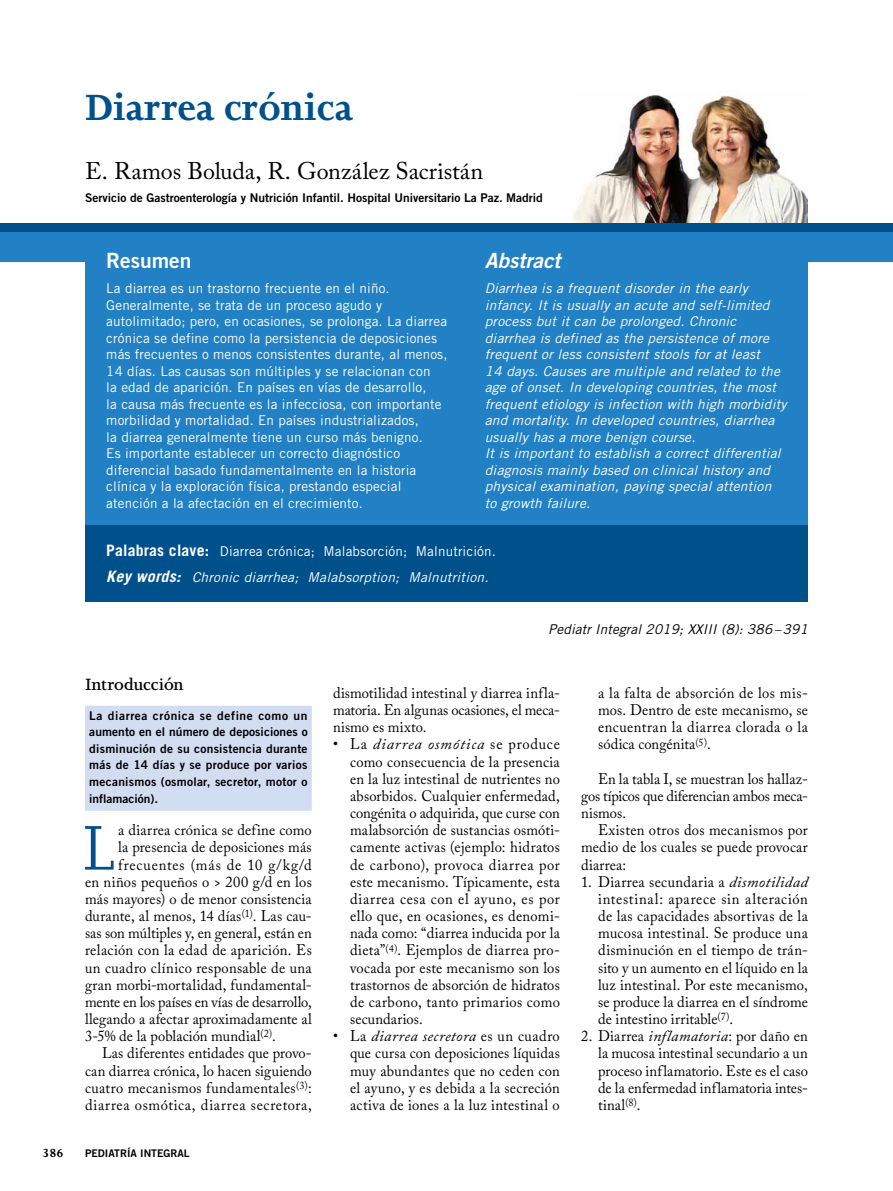
<style>
.page{position:relative;width:893px;height:1191px;background:#fff}
.page>*{position:absolute;margin:0;border:0;box-sizing:border-box;transform-origin:0 0}
.t1{font:72.6px "Joanna MT Std";color:#00508c;scale:.95 1}
.t2{font:700 42px "Joanna MT Std";color:#00508c}
.t3{font:24px "Adobe Caslon Pro";color:#000}
.t4{font:italic 21px "Trade Gothic Bold Two";color:#fff}
.t5{font:21px "Trade Gothic Bold Two";color:#fff}
.t6{font:600 18.75px "Joanna MT Std";letter-spacing:-.015em;color:#000}
.t7{font:15.3px/17.1px "Adobe Caslon Pro";letter-spacing:.01em;color:#000;text-align:justify;scale:.95 1}
.t8{font:15.3px "Adobe Caslon Pro";letter-spacing:-.01em;color:#000;scale:.95 1}
.t9{font:15.3px "Adobe Caslon Pro";letter-spacing:.045em;color:#000;scale:.95 1}
.t10{font:15.3px "Adobe Caslon Pro";letter-spacing:.055em;color:#000;scale:.95 1}
.t11{font:italic 13.5px/16.5px "Trade Gothic";letter-spacing:.015em;color:#fff}
.t12{font:13.5px/16.5px "Trade Gothic";letter-spacing:.01em;color:#fff}
.t13{font:italic 13.5px "Trade Gothic";letter-spacing:.01em;color:#000}
.t14{font:700 13.5px "Joanna MT Std";color:#000}
.t15{font:12px/16.5px "Trade Gothic Bold Two";color:#000;text-align:justify}
.t16{font:10.5px "Trade Gothic Bold Two";color:#000}
.s1{font-weight:700;font-style:normal;font-size:15.75px}
.s2{font-style:normal}
.s3{font-weight:700;font-size:15.75px}
.s4{font-style:italic}
</style>
<div class="page">
<img style="left:573px;top:90px;width:235px;height:133px">
<div style="left:85px;top:705px;width:227px;height:105px;background:#d3ddf2"></div>
<div style="left:85px;top:232px;width:723px;height:300px;background:#2281c4"></div>
<div style="left:0;top:232px;width:88px;height:30px;background:#2281c4"></div>
<div style="left:784px;top:232px;width:109px;height:30px;background:#2281c4"></div>
<div style="left:0;top:223px;width:893px;height:9px;background:#00508c"></div>
<div style="left:85px;top:525px;width:723px;height:76px;background:#00508c"></div>
<h2 class="t2" style="left:85px;top:85px;width:270px">Diarrea crónica</h2>
<h3 class="t3" style="left:85px;top:156px;width:400px">E. Ramos Boluda, R. González Sacristán</h3>
<p class="t15" style="left:85px;top:189px;width:459px">Servicio de Gastroenterología y Nutrición Infantil. Hospital Universitario La Paz. Madrid</p>
<h3 class="t4" style="left:485px;top:247px;width:77px">Abstract</h3>
<p class="t11" style="left:485px;top:280px;width:303px">Diarrhea is a frequent disorder in the early infancy. It is usually an acute and self-limited process but it can be prolonged. Chronic diarrhea is defined as the persistence of more frequent or less consistent stools for at least<br>14 days. Causes are multiple and related to the age of onset. In developing countries, the most frequent etiology is infection with high morbidity and mortality. In developed countries, diarrhea usually has a more benign course.<br>It is important to establish a correct differential diagnosis mainly based on clinical history and physical examination, paying special attention<br>to growth failure.</p>
<p class="t11" style="left:106px;top:537px;width:391px;line-height:26.5px"><span class="s1">Palabras clave:</span> <span class="s2">Diarrea crónica; Malabsorción; Malnutrición.<br></span><span class="s3">Key words:</span> Chronic diarrhea; Malabsorption; Malnutrition.</p>
<p class="t13" style="left:548px;top:620px;width:261px">Pediatr Integral 2019; XXIII (8): 386–391</p>
<h3 class="t5" style="left:106px;top:247px;width:87px">Resumen</h3>
<p class="t12" style="left:106px;top:280px;width:343px">La diarrea es un trastorno frecuente en el niño.<br>Generalmente, se trata de un proceso agudo y autolimitado; pero, en ocasiones, se prolonga. La diarrea crónica se define como la persistencia de deposiciones más frecuentes o menos consistentes durante, al menos, 14 días. Las causas son múltiples y se relacionan con<br>la edad de aparición. En países en vías de desarrollo,<br>la causa más frecuente es la infecciosa, con importante morbilidad y mortalidad. En países industrializados,<br>la diarrea generalmente tiene un curso más benigno.<br>Es importante establecer un correcto diagnóstico diferencial basado fundamentalmente en la historia clínica y la exploración física, prestando especial atención a la afectación en el crecimiento.</p>
<p class="t6" style="left:85px;top:674px;width:100px">Introducción</p>
<p class="t15" style="left:89px;top:707px;width:220px">La diarrea crónica se define como un aumento en el número de deposiciones o disminución de su consistencia durante más de 14 días y se produce por varios mecanismos (osmolar, secretor, motor o inflamación).</p>
<h1 class="t1" style="left:83px;top:809px;width:35px">L</h1>
<p class="t7" style="left:118px;top:821px;width:205px">a diarrea crónica se define como</p>
<p class="t7" style="left:118px;top:838px;width:205px">la presencia de deposiciones más</p>
<p class="t10" style="left:118px;top:855px;width:205px">frecuentes (más de 10 g/kg/d</p>
<p class="t7" style="left:85px;top:873px;width:240px">en niños pequeños o &gt; 200 g/d en los</p>
<p class="t7" style="left:85px;top:890px;width:240px">más mayores) o de menor consistencia</p>
<p class="t7" style="left:85px;top:907px;width:240px">durante, al menos, 14 días<sup>(1)</sup>. Las cau-</p>
<p class="t7" style="left:85px;top:924px;width:240px">sas son múltiples y, en general, están en</p>
<p class="t7" style="left:85px;top:941px;width:240px">relación con la edad de aparición. Es</p>
<p class="t7" style="left:85px;top:958px;width:240px">un cuadro clínico responsable de una</p>
<p class="t7" style="left:85px;top:976px;width:240px">gran morbi-mortalidad, fundamental-</p>
<p class="t8" style="left:85px;top:992px;width:240px">mente en los países en vías de desarrollo,</p>
<p class="t7" style="left:85px;top:1010px;width:240px">llegando a afectar aproximadamente al</p>
<p class="t7" style="left:85px;top:1027px;width:202px">3-5% de la población mundial<sup>(2)</sup>.</p>
<p class="t7" style="left:102px;top:1044px;width:222px">Las diferentes entidades que provo-</p>
<p class="t7" style="left:85px;top:1061px;width:240px">can diarrea crónica, lo hacen siguiendo</p>
<p class="t7" style="left:85px;top:1079px;width:240px">cuatro mecanismos fundamentales<sup>(3)</sup>:</p>
<p class="t9" style="left:85px;top:1095px;width:240px">diarrea osmótica, diarrea secretora,</p>
<p class="t14" style="left:42px;top:1145px;width:23px">386</p>
<p class="t16" style="left:85px;top:1146px;width:106px">PEDIATRÍA INTEGRAL</p>
<p class="t7" style="left:333px;top:684px;width:240px">dismotilidad intestinal y diarrea infla&shy;matoria. En algunas ocasiones, el meca&shy;nismo es mixto.</p>
<p class="t7" style="left:350px;top:735px;width:222px;text-indent:-17px">• La <span class="s4">diarrea osmótica</span> se produce como consecuencia de la presencia en la luz intestinal de nutrientes no absorbidos. Cualquier enfermedad, congénita o adquirida, que curse con malabsorción de sustancias osmóti&shy;camente activas (ejemplo: hidratos de carbono), provoca diarrea por este mecanismo. Típicamente, esta diarrea cesa con el ayuno, es por ello que, en ocasiones, es denomi&shy;nada como: “diarrea inducida por la dieta”<sup>(4)</sup>. Ejemplos de diarrea pro&shy;vocada por este mecanismo son los trastornos de absorción de hidratos de carbono, tanto primarios como secundarios.</p>
<p class="t7" style="left:350px;top:1027px;width:222px;text-indent:-17px">• La <span class="s4">diarrea secretora</span> es un cuadro que cursa con deposiciones líquidas muy abundantes que no ceden con el ayuno, y es debida a la secreción activa de iones a la luz intestinal o</p>
<p class="t7" style="left:598px;top:684px;width:222px">a la falta de absorción de los mis&shy;mos. Dentro de este mecanismo, se encuentran la diarrea clorada o la sódica congénita<sup>(5)</sup>.</p>
<p class="t7" style="left:581px;top:770px;width:240px;text-indent:17px">En la tabla I, se muestran los hallaz&shy;gos típicos que diferencian ambos meca&shy;nismos.</p>
<p class="t7" style="left:581px;top:821px;width:240px;text-indent:17px">Existen otros dos mecanismos por medio de los cuales se puede provocar diarrea:</p>
<p class="t7" style="left:598px;top:873px;width:222px;text-indent:-17px">1. Diarrea secundaria a <span class="s4">dismotilidad </span>intestinal: aparece sin alteración de las capacidades absortivas de la mucosa intestinal. Se produce una disminución en el tiempo de trán&shy;sito y un aumento en el líquido en la luz intestinal. Por este mecanismo, se produce la diarrea en el síndrome de intestino irritable<sup>(7)</sup>.</p>
<p class="t7" style="left:598px;top:1027px;width:222px;text-indent:-17px">2. Diarrea <span class="s4">inflamatoria</span>: por daño en la mucosa intestinal secundario a un proceso inflamatorio. Este es el caso de la enfermedad inflamatoria intes&shy;tinal<sup>(8)</sup>.</p>
</div>
